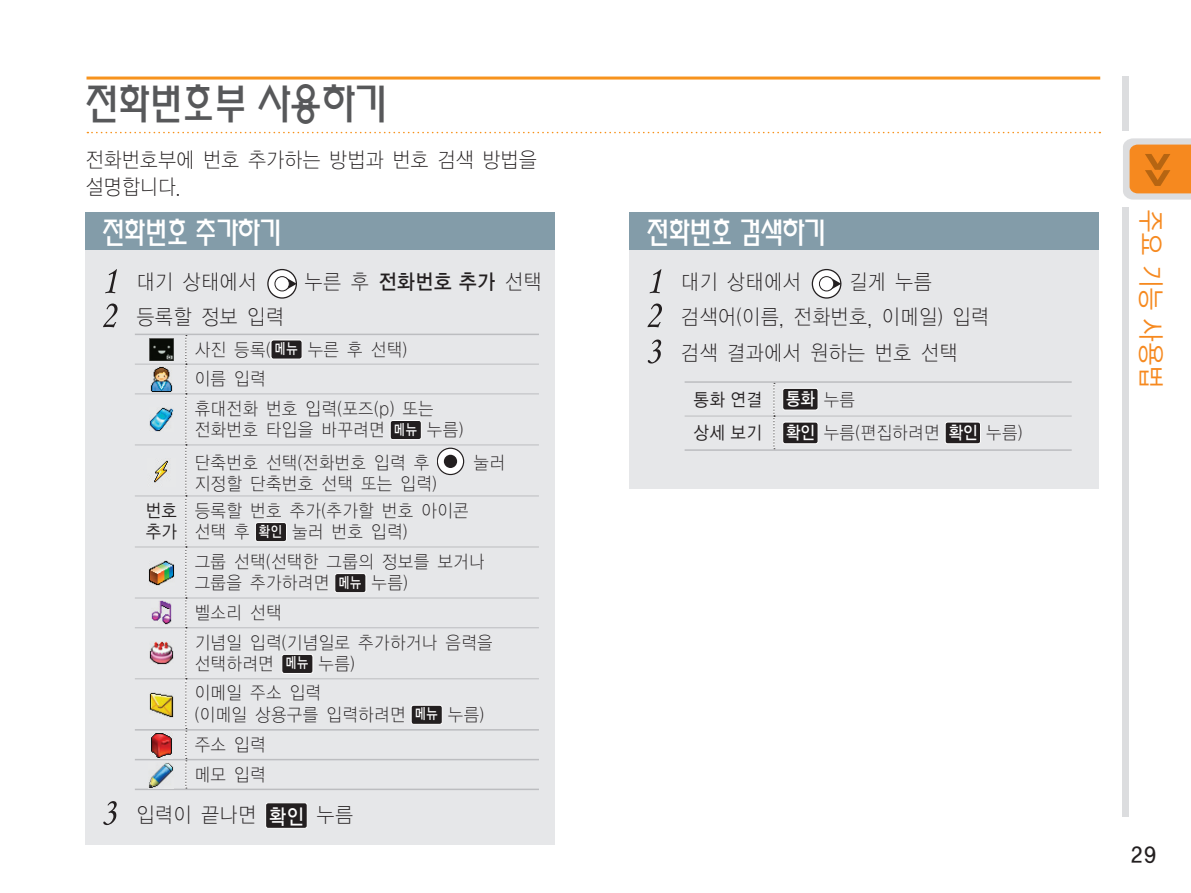
<style>
.page{position:relative;width:1191px;height:893px;background:#fff}
.page>*{position:absolute;margin:0;border:0;box-sizing:border-box;transform-origin:0 0}
.t1{font:42px "Yoon Che M";letter-spacing:-.01em;color:#57585a;scale:.95 1}
.t2{font:30px "Yoon Che M";letter-spacing:-.025em;color:#fff;scale:.9 1}
.t3{font:26.7px "YGO125";letter-spacing:-.025em;color:#f6891f;scale:.9 1}
.t4{font:21px/35.4px "YGO11";letter-spacing:-.02em;color:#231f20;scale:.9 1}
.t5{font:21px/27px "YGO11";letter-spacing:-.04em;color:#231f20;scale:.9 1}
.t6{font:21px "YGO135";letter-spacing:-.02em;color:#231f20;scale:.9 1}
.t7{font:21px "YGO135";letter-spacing:-.02em;color:#231f20}
.t8{font:18px/29.4px "YGO11";letter-spacing:-.02em;color:#231f20;scale:.9 1}
.t9{font:18px "YGO115";letter-spacing:-.02em;color:#231f20;scale:.9 1}
.t10{font:18px "YGO125";letter-spacing:-.02em;color:#231f20;scale:.9 1}
.t11{font:18px/21px "YGO12";color:#231f20;scale:.9 1}
.t12{font:17.7px "YGO13";color:#fff;scale:.85 1}
.s1{font-family:"YGO11"}
.s2{font-family:"YGO13";font-size:14.7px;color:#fff}
.s3{font-family:"YGO13";color:#fff}
.s4{font-family:"YGO115";font-size:18px;color:#231f20}
.s5{font-family:"YGO13";font-size:17.7px;color:#fff}
</style>
<div class="page">
<div style="left:1123px;top:207px;width:6px;height:610px;background:#dcdddf"></div>
<div style="left:1123px;top:77px;width:6px;height:54px;background:#dcdddf"></div>
<svg style="left:1123px;top:138px;width:68px;height:62px;background:#e99f57"></svg>
<hr style="left:86px;top:77px;width:1014px;height:3px;background:#f7931d">
<svg style="left:87px;top:132px;width:1013px;height:1px"></svg>
<div style="left:85px;top:213px;width:470px;height:37px;background:#839ca9"></div>
<div style="left:85px;top:250px;width:470px;height:594px;background:#e6e7e9"></div>
<svg style="left:105px;top:269px;width:12px;height:24px"></svg>
<svg style="left:268px;top:270px;width:28px;height:28px"></svg>
<div style="left:267px;top:269px;width:30px;height:30px;border:1px solid #231f20;border-radius:50%"></div>
<svg style="left:286px;top:277px;width:11px;height:13px"></svg>
<div style="left:275px;top:277px;width:14px;height:14px;background:#fff;border-radius:50%"></div>
<div style="left:275px;top:276px;width:14px;height:15px;border:1px solid #231f20;border-radius:50%"></div>
<svg style="left:103px;top:304px;width:15px;height:23px"></svg>
<svg style="left:103px;top:801px;width:14px;height:24px"></svg>
<div style="left:266px;top:803px;width:41px;height:25px;background:#231f20;border-radius:3px"></div>
<div style="left:265px;top:802px;width:42px;height:27px;border:1px solid #fff;border-radius:3px"></div>
<hr style="left:135px;top:364px;width:50px;height:1px;background:#bcbdc0">
<hr style="left:186px;top:364px;width:353px;height:1px;background:#bcbdc0">
<hr style="left:135px;top:393px;width:50px;height:1px;background:#bcbdc0">
<hr style="left:186px;top:393px;width:353px;height:1px;background:#bcbdc0">
<hr style="left:135px;top:444px;width:50px;height:1px;background:#bcbdc0">
<hr style="left:186px;top:444px;width:353px;height:1px;background:#bcbdc0">
<hr style="left:135px;top:495px;width:50px;height:1px;background:#bcbdc0">
<hr style="left:186px;top:495px;width:353px;height:1px;background:#bcbdc0">
<hr style="left:135px;top:546px;width:50px;height:1px;background:#bcbdc0">
<hr style="left:186px;top:546px;width:353px;height:1px;background:#bcbdc0">
<hr style="left:135px;top:597px;width:50px;height:1px;background:#bcbdc0">
<hr style="left:186px;top:597px;width:353px;height:1px;background:#bcbdc0">
<hr style="left:135px;top:627px;width:50px;height:1px;background:#bcbdc0">
<hr style="left:186px;top:627px;width:353px;height:1px;background:#bcbdc0">
<hr style="left:135px;top:678px;width:50px;height:1px;background:#bcbdc0">
<hr style="left:186px;top:678px;width:353px;height:1px;background:#bcbdc0">
<svg style="left:185px;top:335px;width:2px;height:454px"></svg>
<hr style="left:135px;top:334px;width:51px;height:1px;background:#bcbdc0">
<hr style="left:186px;top:334px;width:353px;height:1px;background:#bcbdc0">
<hr style="left:135px;top:729px;width:51px;height:2px;background:#bcbdc0">
<hr style="left:186px;top:729px;width:353px;height:2px;background:#bcbdc0">
<hr style="left:135px;top:759px;width:51px;height:1px;background:#bcbdc0">
<hr style="left:186px;top:759px;width:353px;height:1px;background:#bcbdc0">
<hr style="left:135px;top:789px;width:51px;height:1px;background:#bcbdc0">
<hr style="left:186px;top:789px;width:353px;height:1px;background:#bcbdc0">
<img style="left:149px;top:339px;width:24px;height:22px">
<div style="left:271px;top:340px;width:31px;height:19px;background:#231f20;border-radius:3px"></div>
<div style="left:271px;top:340px;width:31px;height:19px;border:1px solid #fff;border-radius:3px"></div>
<img style="left:150px;top:367px;width:23px;height:25px">
<img style="left:149px;top:407px;width:25px;height:25px">
<div style="left:390px;top:420px;width:31px;height:20px;background:#231f20;border-radius:3px"></div>
<div style="left:390px;top:420px;width:31px;height:20px;border:1px solid #fff;border-radius:3px"></div>
<img style="left:154px;top:460px;width:14px;height:23px">
<svg style="left:437px;top:448px;width:26px;height:26px"></svg>
<div style="left:437px;top:448px;width:27px;height:27px;border:1px solid #231f20;border-radius:50%"></div>
<div style="left:444px;top:455px;width:13px;height:13px;background:#231f20;border-radius:50%"></div>
<div style="left:255px;top:523px;width:31px;height:19px;background:#231f20;border-radius:3px"></div>
<div style="left:255px;top:522px;width:32px;height:20px;border:1px solid #fff;border-radius:3px"></div>
<img style="left:149px;top:560px;width:25px;height:26px">
<div style="left:335px;top:574px;width:31px;height:19px;background:#231f20;border-radius:3px"></div>
<div style="left:334px;top:573px;width:32px;height:20px;border:1px solid #fff;border-radius:3px"></div>
<img style="left:151px;top:601px;width:20px;height:23px">
<img style="left:149px;top:641px;width:25px;height:24px">
<div style="left:282px;top:654px;width:31px;height:19px;background:#231f20;border-radius:3px"></div>
<div style="left:281px;top:654px;width:32px;height:20px;border:1px solid #fff;border-radius:3px"></div>
<img style="left:149px;top:692px;width:25px;height:25px">
<div style="left:411px;top:705px;width:31px;height:19px;background:#231f20;border-radius:3px"></div>
<div style="left:411px;top:705px;width:31px;height:19px;border:1px solid #fff;border-radius:3px"></div>
<img style="left:151px;top:733px;width:21px;height:25px">
<img style="left:149px;top:762px;width:25px;height:26px">
<div style="left:629px;top:213px;width:470px;height:37px;background:#839ca9"></div>
<div style="left:629px;top:250px;width:470px;height:238px;background:#e6e7e9"></div>
<svg style="left:649px;top:269px;width:12px;height:24px"></svg>
<svg style="left:812px;top:270px;width:28px;height:28px"></svg>
<div style="left:811px;top:269px;width:30px;height:30px;border:1px solid #231f20;border-radius:50%"></div>
<svg style="left:830px;top:277px;width:11px;height:13px"></svg>
<div style="left:819px;top:277px;width:14px;height:14px;background:#fff;border-radius:50%"></div>
<div style="left:819px;top:276px;width:15px;height:15px;border:1px solid #231f20;border-radius:50%"></div>
<svg style="left:647px;top:304px;width:15px;height:23px"></svg>
<svg style="left:648px;top:340px;width:13px;height:24px"></svg>
<hr style="left:684px;top:416px;width:89px;height:1px;background:#bcbdc0">
<hr style="left:774px;top:416px;width:297px;height:1px;background:#bcbdc0">
<svg style="left:773px;top:383px;width:2px;height:66px"></svg>
<hr style="left:684px;top:381px;width:90px;height:2px;background:#bcbdc0">
<hr style="left:774px;top:381px;width:297px;height:2px;background:#bcbdc0">
<hr style="left:684px;top:449px;width:90px;height:2px;background:#bcbdc0">
<hr style="left:774px;top:449px;width:297px;height:2px;background:#bcbdc0">
<div style="left:782px;top:388px;width:36px;height:22px;background:#231f20;border-radius:3px"></div>
<div style="left:782px;top:388px;width:36px;height:22px;border:1px solid #fff;border-radius:3px"></div>
<div style="left:782px;top:422px;width:36px;height:22px;background:#231f20;border-radius:3px"></div>
<div style="left:782px;top:422px;width:36px;height:22px;border:1px solid #fff;border-radius:3px"></div>
<div style="left:945px;top:422px;width:35px;height:22px;background:#231f20;border-radius:3px"></div>
<div style="left:945px;top:422px;width:35px;height:22px;border:1px solid #fff;border-radius:3px"></div>
<h1 class="t1" style="left:85px;top:69px;width:319px">전화번호부 사용하기</h1>
<p class="t5" style="left:85px;top:146px;width:504px">전화번호부에 번호 추가하는 방법과 번호 검색 방법을 설명합니다.</p>
<h2 class="t2" style="left:102px;top:207px;width:200px">전화번호 추가하기</h2>
<p class="t4" style="left:136px;top:264px;width:135px">대기 상태에서</p>
<p class="t6" style="left:304px;top:269px;width:265px"><span class="s1">누른 후</span> 전화번호 추가 <span class="s1">선택</span></p>
<p class="t4" style="left:136px;top:299px;width:166px">등록할 정보 입력</p>
<p class="t8" style="left:194px;top:335px;width:268px">사진 등록( <span class="s2">메뉴</span> 누른 후 선택) 이름 입력<br>휴대전화 번호 입력(포즈(p) 또는</p>
<p class="t8" style="left:194px;top:414px;width:301px;line-height:32.1px">전화번호 타입을 바꾸려면 <span class="s2">메뉴</span> 누름) 단축번호 선택(전화번호 입력 후</p>
<p class="t8" style="left:194px;top:469px;width:271px">지정할 단축번호 선택 또는 입력)</p>
<p class="t8" style="left:473px;top:447px;width:37px">눌러</p>
<p class="t11" style="left:145px;top:500px;width:37px">번호 추가</p>
<p class="t8" style="left:194px;top:499px;width:307px;line-height:21.6px">등록할 번호 추가(추가할 번호 아이콘 선택 후 <span class="s2">확인</span> 눌러 번호 입력)</p>
<p class="t8" style="left:194px;top:551px;width:324px;line-height:21.6px">그룹 선택(선택한 그룹의 정보를 보거나 그룹을 추가하려면 <span class="s2">메뉴</span> 누름)</p>
<p class="t8" style="left:194px;top:598px;width:333px">벨소리 선택<br>기념일 입력(기념일로 추가하거나 음력을</p>
<p class="t8" style="left:194px;top:649px;width:180px">선택하려면 <span class="s2">메뉴</span> 누름) 이메일 주소 입력</p>
<p class="t8" style="left:194px;top:700px;width:324px">(이메일 상용구를 입력하려면 <span class="s2">메뉴</span> 누름) 주소 입력<br>메모 입력</p>
<p class="t4" style="left:136px;top:797px;width:243px">입력이 끝나면 <span class="s3">확인</span> 누름</p>
<h2 class="t2" style="left:646px;top:207px;width:200px">전화번호 검색하기</h2>
<p class="t4" style="left:680px;top:264px;width:135px">대기 상태에서</p>
<p class="t4" style="left:680px;top:264px;width:345px;text-indent:168px">길게 누름 검색어(이름, 전화번호, 이메일) 입력 검색 결과에서 원하는 번호 선택</p>
<p class="t10" style="left:693px;top:388px;width:78px">통화 연결</p>
<p class="t12" style="left:786px;top:388px;width:83px">통화 <span class="s4">누름</span></p>
<p class="t10" style="left:693px;top:422px;width:78px">상세 보기</p>
<p class="t9" style="left:786px;top:422px;width:265px"><span class="s5">확인</span> 누름(편집하려면 <span class="s5">확인</span> 누름)</p>
<h3 class="t3" style="left:1167px;top:209px;width:202px;rotate:90deg">주요 기능 사용법</h3>
<p class="t7" style="left:1130px;top:842px;width:28px">29</p>
</div>
